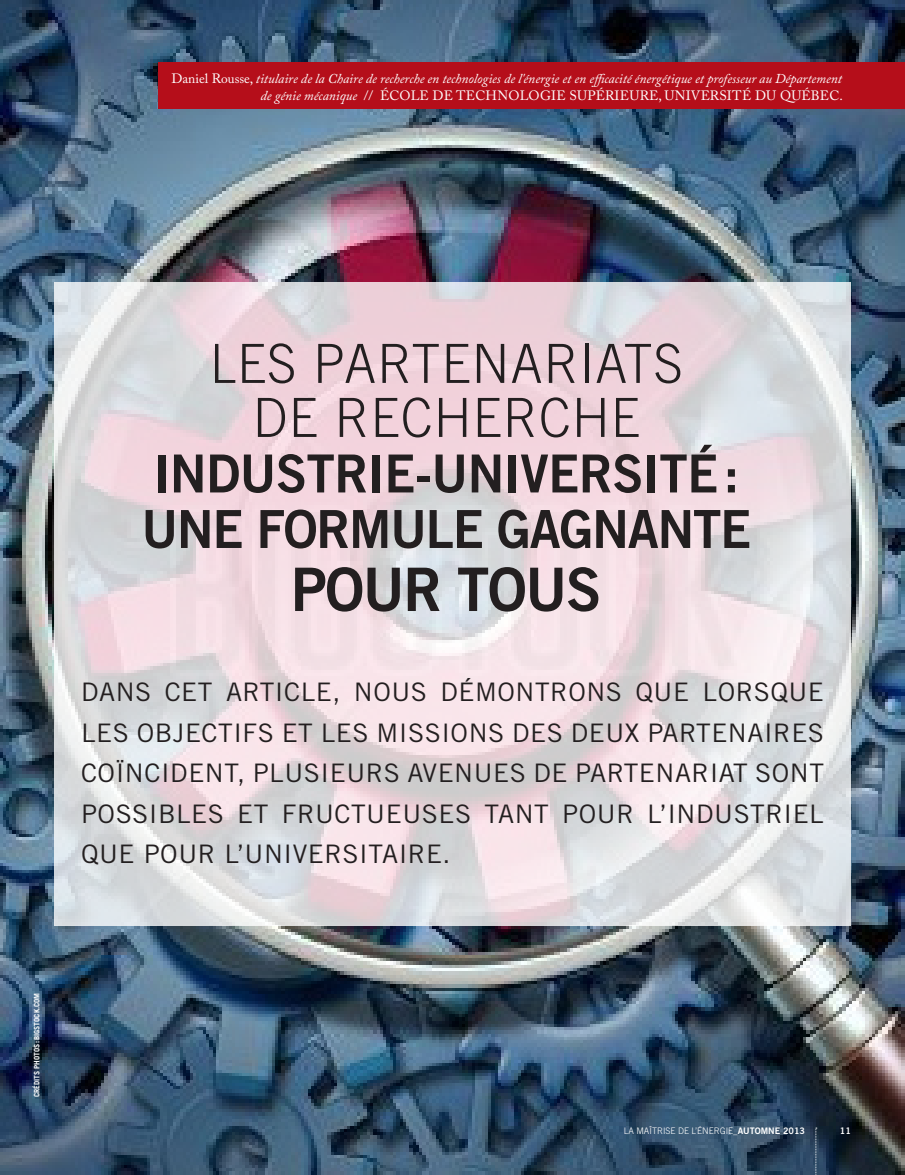
<style>
.page{position:relative;width:905px;height:1175px;background:#fff}
.page>*{position:absolute;margin:0;border:0;box-sizing:border-box;transform-origin:0 0}
.t1{font:60px "Trade Gothic Bold Two";letter-spacing:-.025em;color:#231f20}
.t2{font:300 54px/54px "Trade Gothic";letter-spacing:.02em;color:#231f20;text-align:center}
.t3{font:52.5px/55.5px "Trade Gothic Bold Two";letter-spacing:-.01em;color:#231f20}
.t4{font:25.5px/40.5px "Trade Gothic";letter-spacing:.02em;color:#231f20;text-align:justify}
.t5{font:italic 13.5px/16.5px "Adobe Caslon Pro";color:#fff;text-align:right}
.t6{font:300 9px "Trade Gothic";color:#fff}
.t7{font:9px "Trade Gothic Bold Two";color:#fff}
.t8{font:700 7.5px "Trade Gothic";color:#fff}
.s1{font-style:normal}
.s2{font-family:"Trade Gothic Bold Two";font-weight:400}
</style>
<div class="page">
<img style="left:0;top:0;width:904px;height:1174px">
<svg style="left:815px;top:1127px;width:1px;height:48px"></svg>
<svg style="left:54px;top:282px;width:796px;height:643px;background:#e6dbe0"></svg>
<div style="left:159px;top:62px;width:745px;height:47px;background:#b50e1a"></div>
<p class="t5" style="left:171px;top:70px;width:673px"><span class="s1">Daniel Rousse,</span> titulaire de la Chaire de recherche en technologies de l'énergie et en efficacité énergétique et professeur au Département de génie mécanique <span class="s1">// ÉCOLE DE TECHNOLOGIE SUPÉRIEURE, UNIVERSITÉ DU QUÉBEC.</span></p>
<p class="t2" style="left:210px;top:336px;width:474px">LES PARTENARIATS<br>DE RECHERCHE</p>
<p class="t3" style="left:141px;top:445px;width:611px">INDUSTRIE-UNIVERSITÉ:<br>UNE FORMULE GAGNANTE</p>
<p class="t1" style="left:291px;top:552px;width:312px">POUR TOUS</p>
<p class="t4" style="left:81px;top:671px;width:744px">DANS CET ARTICLE, NOUS DÉMONTRONS QUE LORSQUE LES OBJECTIFS ET LES MISSIONS DES DEUX PARTENAIRES COÏNCIDENT, PLUSIEURS AVENUES DE PARTENARIAT SONT POSSIBLES ET FRUCTUEUSES TANT POUR L’INDUSTRIEL QUE POUR L’UNIVERSITAIRE.</p>
<p class="t8" style="left:32px;top:1097px;width:106px;rotate:-90deg">CRÉDITS PHOTOS:BIGSTOCK.COM</p>
<p class="t6" style="left:624px;top:1125px;width:182px">LA MAÎTRISE DE L’ÉNERGIE_<span class="s2">AUTOMNE 2013</span></p>
<p class="t7" style="left:840px;top:1125px;width:12px">11</p>
</div>
